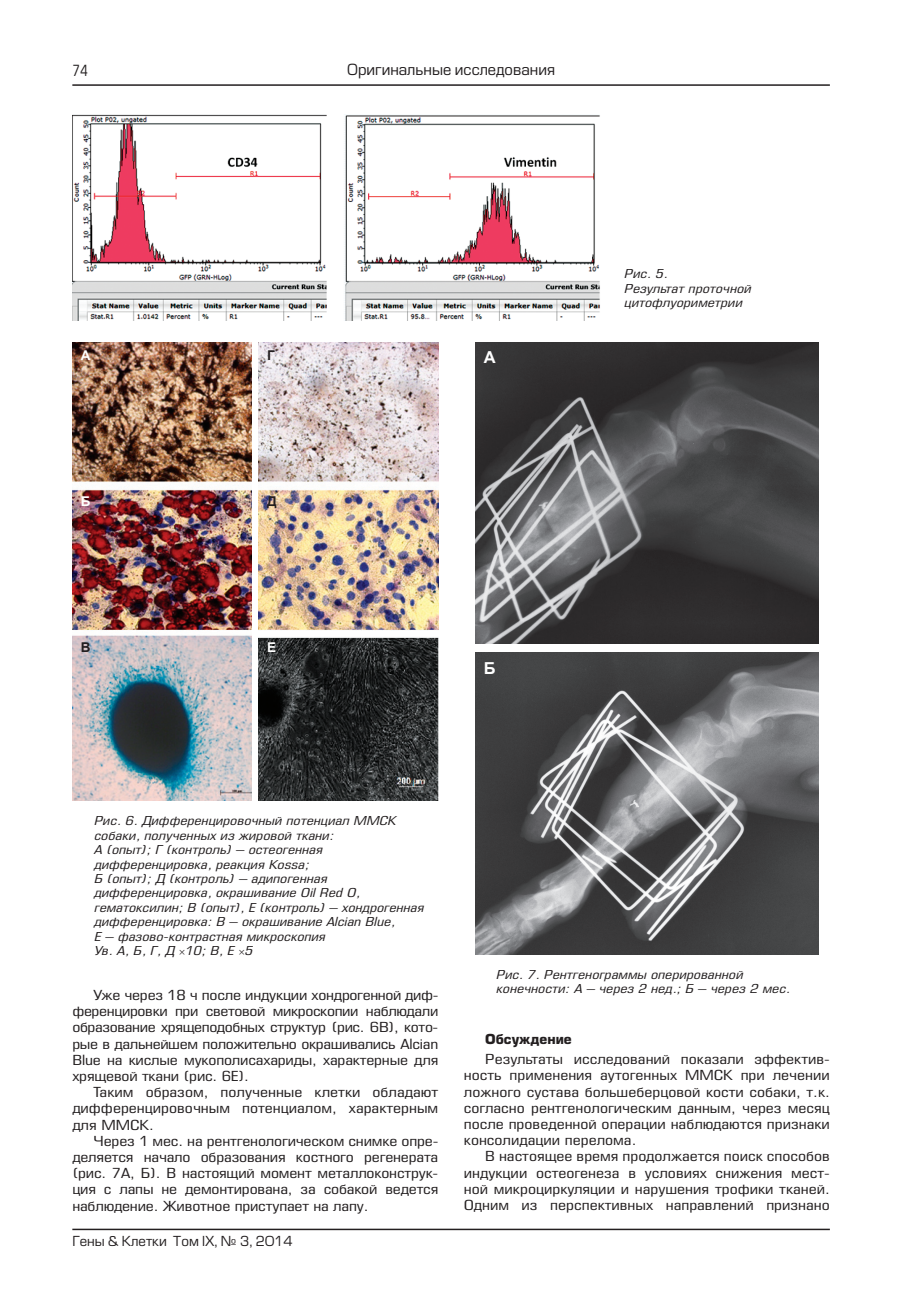
<style>
.page{position:relative;width:915px;height:1306px;background:#fff}
.page>*{position:absolute;margin:0;border:0;box-sizing:border-box;transform-origin:0 0}
.t1{font:700 16.5px "Arial";color:#fff}
.t2{font:15px "Europe C";color:#231f20}
.t3{font:15px "Europe Condensed C";color:#231f20}
.t4{font:13.5px/16.2px "Europe Condensed C";color:#231f20;text-align:justify;scale:1.35 1}
.t5{font:13.5px "Europe C";color:#231f20}
.t6{font:700 13.5px "Europe C";color:#231f20}
.t7{font:700 13.5px "Arial";color:#fff}
.t8{font:700 13.5px "Arial";color:#231f20}
.t9{font:italic 12px/14.4px "Europe Condensed C";color:#231f20;scale:1.35 1}
.s1{font-family:"Sylfaen";font-style:normal}
</style>
<div class="page">
<hr style="left:72px;top:84px;width:757px;height:2px;background:#231f20">
<hr style="left:72px;top:1228px;width:757px;height:2px;background:#231f20">
<img style="left:72px;top:115px;width:528px;height:206px">
<img style="left:72px;top:342px;width:180px;height:458px">
<img style="left:259px;top:342px;width:179px;height:458px">
<img style="left:475px;top:342px;width:343px;height:301px">
<img style="left:475px;top:653px;width:343px;height:301px">
<p class="t3" style="left:72px;top:61px;width:17px">74</p>
<p class="t2" style="left:347px;top:61px;width:209px">Оригинальные исследования</p>
<p class="t7" style="left:81px;top:346px;width:11px">А</p>
<p class="t8" style="left:267px;top:346px;width:9px">Г</p>
<p class="t7" style="left:81px;top:492px;width:11px">Б</p>
<p class="t8" style="left:267px;top:492px;width:11px">Д</p>
<p class="t8" style="left:81px;top:638px;width:11px">В</p>
<p class="t7" style="left:267px;top:638px;width:11px">Е</p>
<p class="t9" style="left:94px;top:813px;width:246px">Рис. 6. Дифференцировочный потенциал ММСК собаки, полученных из жировой ткани:<br>А (опыт); Г (контроль) – остеогенная дифференцировка, реакция Kossa;<br>Б (опыт); Д (контроль) – адипогенная дифференцировка, окрашивание Oil Red O, гематоксилин; В (опыт), Е (контроль) – хондрогенная дифференцировка: В – окрашивание Alcian Blue,<br>Е – фазово-контрастная микроскопия<br>Ув. А, Б, Г, Д <span class="s1">×</span>10; В, Е <span class="s1">×</span>5</p>
<p class="t1" style="left:483px;top:346px;width:13px">А</p>
<p class="t1" style="left:483px;top:656px;width:13px">Б</p>
<p class="t9" style="left:624px;top:266px;width:96px">Рис. 5.<br>Результат проточной цитофлуориметрии</p>
<p class="t4" style="left:72px;top:986px;width:272px;text-indent:21px">Уже через 18 ч после индукции хондрогенной диф&shy;ференцировки при световой микроскопии наблюдали образование хрящеподобных структур (рис. 6В), кото&shy;рые в дальнейшем положительно окрашивались Alcian Blue на кислые мукополисахариды, характерные для хрящевой ткани (рис. 6Е).</p>
<p class="t4" style="left:72px;top:1083px;width:272px;text-indent:21px">Таким образом, полученные клетки обладают дифференцировочным потенциалом, характерным для ММСК.</p>
<p class="t4" style="left:72px;top:1132px;width:272px;text-indent:21px">Через 1 мес. на рентгенологическом снимке опре&shy;деляется начало образования костного регенерата (рис. 7А, Б). В настоящий момент металлоконструк&shy;ция с лапы не демонтирована, за собакой ведется наблюдение. Животное приступает на лапу.</p>
<p class="t5" style="left:72px;top:1233px;width:222px">гены &amp; клетки Том IX, № 3, 2014</p>
<p class="t9" style="left:496px;top:966px;width:219px">Рис. 7. Рентгенограммы оперированной конечности: А – через 2 нед.; Б – через 2 мес.</p>
<p class="t6" style="left:485px;top:1030px;width:88px">Обсуждение</p>
<p class="t4" style="left:463px;top:1050px;width:272px;text-indent:21px">Результаты исследований показали эффектив&shy;ность применения аутогенных ММСК при лечении ложного сустава большеберцовой кости собаки, т.к. согласно рентгенологическим данным, через месяц после проведенной операции наблюдаются признаки консолидации перелома.</p>
<p class="t4" style="left:463px;top:1148px;width:272px;text-indent:21px">В настоящее время продолжается поиск способов индукции остеогенеза в условиях снижения мест&shy;ной микроциркуляции и нарушения трофики тканей.<br>Одним из перспективных направлений признано</p>
</div>
